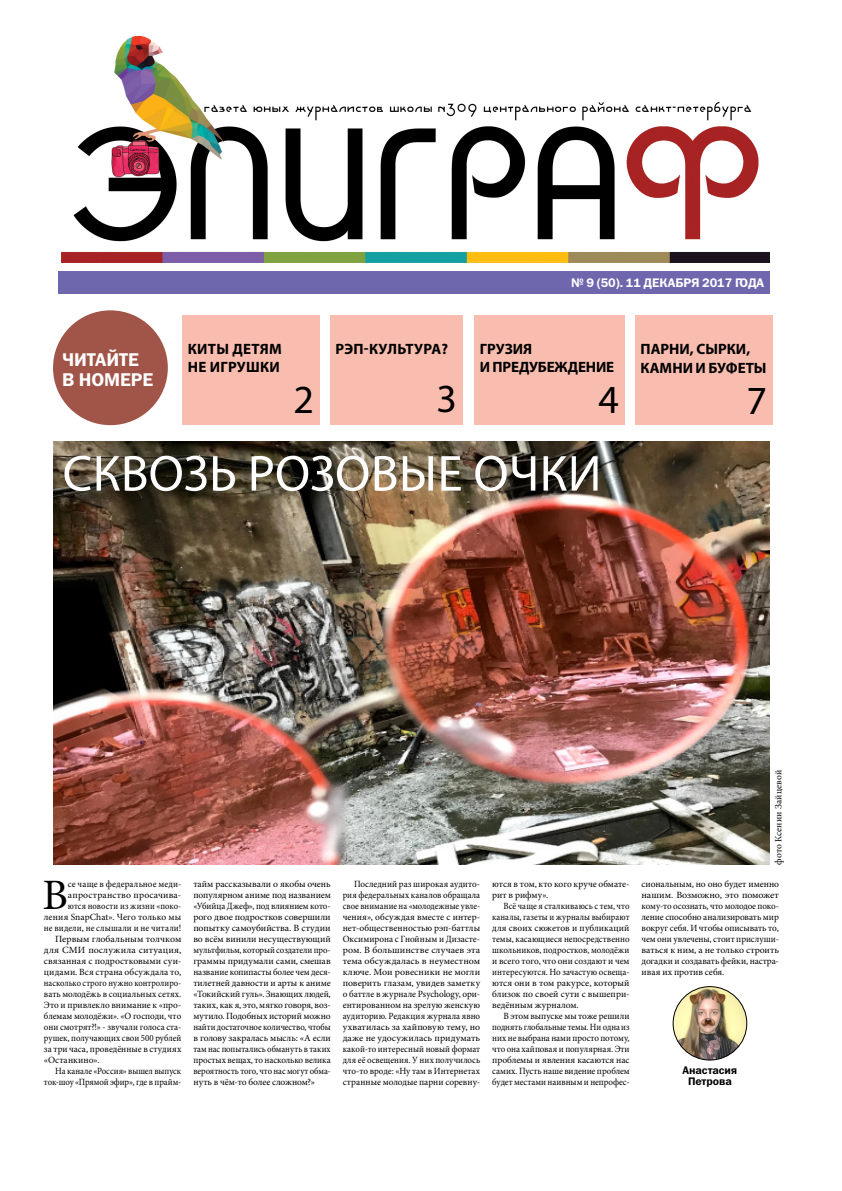
<style>
.page{position:relative;width:842px;height:1191px;background:#fff}
.page>*{position:absolute;margin:0;border:0;box-sizing:border-box;transform-origin:0 0}
.t1{font:51px "Myriad Pro";letter-spacing:.01em;color:#fff}
.t2{font:43.3px "Minion Pro";color:#000}
.t3{font:40px "Myriad Pro";color:#000}
.t4{font:18.6px/19.4px "Franklin Gothic Demi C";letter-spacing:-.005em;color:#fff}
.t5{font:700 15px/18px "Myriad Pro";color:#000}
.t6{font:700 15px/18px "Myriad Pro";letter-spacing:.02em;color:#000}
.t7{font:12.5px "Franklin Gothic Demi C";letter-spacing:-.01em;color:#fff}
.t8{font:11px/11px "Franklin Gothic Demi C";letter-spacing:-.01em;color:#000;text-align:center}
.t9{font:9.5px/11px "Minion Pro";letter-spacing:.005em;color:#000;text-align:justify}
.t10{font:9.5px/11px "Minion Pro";letter-spacing:.005em;color:#000;text-align:justify;scale:.96 1}
.t11{font:9.5px/11px "Minion Pro";letter-spacing:.005em;color:#000;text-align:justify;scale:.93 1}
.t12{font:9.5px "Minion Pro";letter-spacing:.005em;color:#000;scale:.9 1}
.t13{font:9.5px "Minion Pro";letter-spacing:.005em;color:#000;scale:.95 1}
.t14{font:9.5px "Minion Pro";letter-spacing:-.015em;color:#000;scale:.93 1}
.t15{font:9.5px "Minion Pro";letter-spacing:.005em;color:#000;scale:.94 1}
.t16{font:9.5px "Minion Pro";letter-spacing:.005em;color:#000;scale:.92 1}
.t17{font:9.5px "Minion Pro";letter-spacing:.005em;color:#000;scale:.91 1}
.t18{font:9.5px "Minion Pro";letter-spacing:.005em;color:#000;scale:1.05 1}
.t19{font:9.5px "Minion Pro";letter-spacing:.005em;color:#000;scale:1.04 1}
</style>
<div class="page">
<img style="left:61px;top:36px;width:709px;height:227px">
<div style="left:59px;top:271px;width:711px;height:22px;background:#6e67ae"></div>
<div style="left:330px;top:315px;width:132px;height:110px;background:#f8bdaf"></div>
<div style="left:474px;top:315px;width:150px;height:110px;background:#f8bdaf"></div>
<div style="left:182px;top:315px;width:138px;height:110px;background:#f8bdaf"></div>
<div style="left:635px;top:315px;width:137px;height:110px;background:#f8bdaf"></div>
<div style="left:53px;top:310px;width:115px;height:115px;background:#a15548;border-radius:50%"></div>
<img style="left:673px;top:986px;width:74px;height:74px;border-radius:37px">
<div style="left:673px;top:986px;width:74px;height:74px;border:1px solid #000;border-radius:50%"></div>
<img style="left:54px;top:441px;width:716px;height:423px">
<img style="left:108px;top:131px;width:55px;height:55px">
<h3 class="t4" style="left:62px;top:350px;width:77px">ЧИТАЙТЕ<br>В НОМЕРЕ</h3>
<h3 class="t6" style="left:188px;top:339px;width:95px">КИТЫ ДЕТЯМ<br>НЕ ИГРУШКИ</h3>
<h3 class="t3" style="left:294px;top:375px;width:22px">2</h3>
<h3 class="t6" style="left:336px;top:339px;width:114px">РЭП-КУЛЬТУРА?</h3>
<h3 class="t3" style="left:436px;top:374px;width:22px">3</h3>
<h3 class="t7" style="left:571px;top:276px;width:194px">№ 9 (50). 11 декабря 2017 года</h3>
<h3 class="t5" style="left:480px;top:339px;width:136px">ГРУЗИЯ<br>И ПРЕДУБЕЖДЕНИЕ</h3>
<h3 class="t3" style="left:598px;top:375px;width:22px">4</h3>
<h3 class="t5" style="left:640px;top:339px;width:128px;line-height:19px">ПАРНИ, СЫРКИ,<br>КАМНИ И БУФЕТЫ</h3>
<h3 class="t3" style="left:746px;top:376px;width:22px">7</h3>
<h1 class="t1" style="left:63px;top:442px;width:540px">СКВОЗЬ РОЗОВЫЕ ОЧКИ</h1>
<h2 class="t2" style="left:42px;top:866px;width:27px">В</h2>
<p class="t10" style="left:68px;top:879px;width:120px">се чаще в федеральное меди-</p>
<p class="t9" style="left:68px;top:890px;width:115px">апространство просачива-</p>
<p class="t17" style="left:68px;top:900px;width:126px">ются новости из жизни «поко-</p>
<p class="t9" style="left:44px;top:912px;width:139px">ления SnapChat». Чего только мы</p>
<p class="t15" style="left:44px;top:922px;width:148px">не видели, не слышали и не читали!</p>
<p class="t19" style="left:55px;top:933px;width:123px">Первым глобальным толчком</p>
<p class="t18" style="left:44px;top:944px;width:132px">для СМИ послужила ситуация,</p>
<p class="t9" style="left:44px;top:956px;width:139px">связанная с подростковыми суи-</p>
<p class="t9" style="left:44px;top:967px;width:139px">цидами. Вся страна обсуждала то,</p>
<p class="t12" style="left:44px;top:977px;width:154px">насколько строго нужно контролиро-</p>
<p class="t10" style="left:44px;top:989px;width:145px">вать молодёжь в социальных сетях.</p>
<p class="t9" style="left:44px;top:1000px;width:139px">Это и привлекло внимание к «про-</p>
<p class="t10" style="left:44px;top:1011px;width:145px">блемам молодёжи». «О господи, что</p>
<p class="t13" style="left:44px;top:1021px;width:146px">они смотрят?!» - звучали голоса ста-</p>
<p class="t11" style="left:44px;top:1033px;width:149px">рушек, получающих свои 500 рублей</p>
<p class="t9" style="left:44px;top:1044px;width:139px">за три часа, проведённые в студиях</p>
<p class="t9" style="left:44px;top:1055px;width:57px">«Останкино».</p>
<p class="t16" style="left:55px;top:1065px;width:139px">На канале «Россия» вышел выпуск</p>
<p class="t14" style="left:44px;top:1076px;width:149px">ток-шоу «Прямой эфир», где в прайм-</p>
<p class="t9" style="left:193px;top:879px;width:139px">тайм рассказывали о якобы очень популярном аниме под названием «Убийца Джеф», под влиянием кото&shy;рого двое подростков совершили попытку самоубийства. В студии во всём винили несуществующий мультфильм, который создатели про&shy;граммы придумали сами, смешав название копипасты более чем деся&shy;тилетней давности и арты к аниме «Токийский гуль». Знающих людей, таких, как я, это, мягко говоря, воз&shy;мутило. Подобных историй можно найти достаточное количество, чтобы в голову закралась мысль: «А если там нас попытались обмануть в таких простых вещах, то насколько велика вероятность того, что нас могут обма&shy;нуть в чём-то более сложном?»</p>
<p class="t10" style="left:343px;top:879px;width:145px;text-indent:11px">Последний раз широкая аудито&shy;рия федеральных каналов обращала свое внимание на «молодежные увле&shy;чения», обсуждая вместе с интер&shy;нет-общественностью рэп-баттлы Оксимирона с Гнойным и Дизасте&shy;ром. В большинстве случаев эта тема обсуждалась в неуместном ключе. Мои ровесники не могли поверить глазам, увидев заметку о баттле в журнале Psychology, ори&shy;ентированном на зрелую женскую аудиторию. Редакция журнала явно ухватилась за хайповую тему, но даже не удосужилась придумать какой-то интересный новый формат для её освещения. У них получилось что-то вроде: «Ну там в Интернетах странные молодые парни соревну-</p>
<p class="t9" style="left:492px;top:879px;width:139px">ются в том, кто кого круче обмате&shy;рит в рифму».</p>
<p class="t11" style="left:492px;top:901px;width:149px;text-indent:11px">Всё чаще я сталкиваюсь с тем, что каналы, газеты и журналы выбирают для своих сюжетов и публикаций темы, касающиеся непосредственно школьников, подростков, молодёжи и всего того, что они создают и чем интересуются. Но зачастую освеща&shy;ются они в том ракурсе, который близок по своей сути с вышепри&shy;ведённым журналом.</p>
<p class="t9" style="left:492px;top:1011px;width:139px;text-indent:11px">В этом выпуске мы тоже решили поднять глобальные темы. Ни одна из них не выбрана нами просто потому, что она хайповая и популярная. Эти проблемы и явления касаются нас самих. Пусть наше видение проблем будет местами наивным и непрофес-</p>
<p class="t9" style="left:773px;top:865px;width:96px;rotate:-90deg">фото Ксении Зайцевой</p>
<p class="t9" style="left:641px;top:879px;width:139px">сиональным, но оно будет именно нашим. Возможно, это поможет кому-то осознать, что молодое поко&shy;ление способно анализировать мир вокруг себя. И чтобы описывать то, чем они увлечены, стоит прислуши&shy;ваться к ним, а не только строить догадки и создавать фейки, настра&shy;ивая их против себя.</p>
<p class="t8" style="left:683px;top:1065px;width:56px">Анастасия<br>Петрова</p>
</div>
